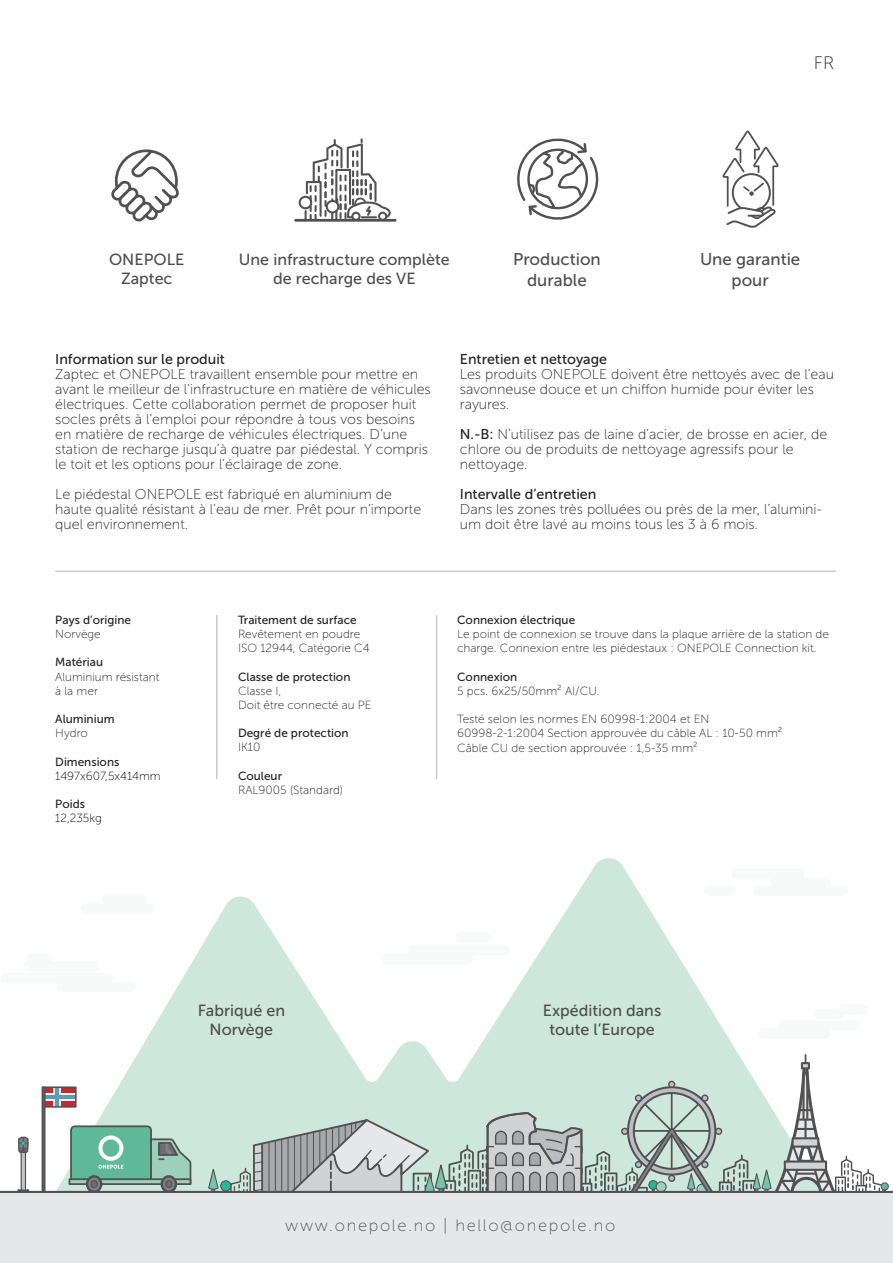
<style>
.page{position:relative;width:893px;height:1263px;background:#fff}
.page>*{position:absolute;margin:0;border:0;box-sizing:border-box;transform-origin:0 0}
.t1{font:18px "Museo Sans 100";color:#231f20}
.t2{font:16.95px "Museo Sans 500";color:#4e4d4d}
.t3{font:16.5px "Museo Sans 100";letter-spacing:.1em;color:#58585a}
.t4{font:16.05px "Museo Sans 500";color:#4e4d4d}
.QLight_Tekstmal{font:14.25px/15px "Museo Sans 100";color:#231f20}
.QLight_Tekstmal-2{font:14.25px "Museo Sans 500";color:#231f20}
.QLight_Tekstmal-3{font:11.85px/14.1px "Museo Sans 100";color:#231f20}
.t5{font:11.85px "Museo Sans 500";color:#231f20}
.t6{font:11.85px "Museo Sans 100";color:#000}
.s1{font-family:"Museo Sans 500"}
</style>
<div class="page">
<svg style="left:51px;top:858px;width:756px;height:333px"></svg>
<div style="left:61px;top:982px;width:70px;height:10px;background:#f2f3f4"></div>
<div style="left:6px;top:973px;width:102px;height:10px;background:#f2f3f4"></div>
<div style="left:28px;top:961px;width:66px;height:10px;background:#f2f3f4"></div>
<div style="left:107px;top:894px;width:35px;height:10px;background:#f2f3f4"></div>
<div style="left:86px;top:903px;width:62px;height:10px;background:#f2f3f4"></div>
<div style="left:386px;top:954px;width:82px;height:10px;background:#f2f3f4"></div>
<div style="left:413px;top:945px;width:91px;height:10px;background:#f2f3f4"></div>
<div style="left:460px;top:932px;width:26px;height:10px;background:#f2f3f4"></div>
<div style="left:763px;top:1028px;width:62px;height:10px;background:#f2f3f4"></div>
<div style="left:784px;top:1020px;width:69px;height:10px;background:#f2f3f4"></div>
<div style="left:820px;top:1009px;width:19px;height:10px;background:#f2f3f4"></div>
<div style="left:844px;top:1004px;width:19px;height:10px;background:#f2f3f4"></div>
<div style="left:758px;top:886px;width:85px;height:10px;background:#f2f3f4"></div>
<div style="left:709px;top:886px;width:23px;height:10px;background:#f2f3f4"></div>
<div style="left:776px;top:877px;width:50px;height:10px;background:#f2f3f4"></div>
<div style="left:737px;top:869px;width:62px;height:10px;background:#f2f3f4"></div>
<div style="left:32px;top:954px;width:14px;height:10px;background:#f2f3f4"></div>
<svg style="left:207px;top:1165px;width:13px;height:26px"></svg>
<div style="left:221px;top:1181px;width:10px;height:10px;background:#29b690;border-radius:50%"></div>
<div style="left:220px;top:1180px;width:11px;height:11px;border:1px solid #515151;border-radius:50%"></div>
<div style="left:42px;top:1086px;width:3px;height:107px;border:2px solid #515151"></div>
<div style="left:45px;top:1087px;width:31px;height:20px;background:#bd2d31"></div>
<div style="left:45px;top:1093px;width:31px;height:8px;background:#edeeed"></div>
<svg style="left:53px;top:1089px;width:7px;height:16px"></svg>
<hr style="left:45px;top:1095px;width:31px;height:4px;background:#599db6">
<hr style="left:55px;top:1087px;width:3px;height:20px;background:#599db6">
<div style="left:44px;top:1086px;width:33px;height:22px;border:2px solid #515151"></div>
<div style="left:71px;top:1126px;width:80px;height:56px;background:#5eb899;border-radius:4px"></div>
<div style="left:70px;top:1125px;width:82px;height:57px;border:2px solid #515151;border-radius:4px"></div>
<div style="left:69px;top:1179px;width:121px;height:5px;background:#9ccfbc"></div>
<div style="left:69px;top:1178px;width:122px;height:7px;border:2px solid #515151"></div>
<svg style="left:162px;top:1176px;width:14px;height:16px"></svg>
<div style="left:161px;top:1175px;width:16px;height:18px;border:2px solid #515151;border-radius:50%"></div>
<div style="left:165px;top:1180px;width:8px;height:8px;border:1px solid #515151;border-radius:50%"></div>
<svg style="left:87px;top:1176px;width:14px;height:16px"></svg>
<div style="left:86px;top:1175px;width:16px;height:18px;border:2px solid #515151;border-radius:50%"></div>
<div style="left:98px;top:1135px;width:25px;height:26px;border:4px solid #fff;border-radius:50%"></div>
<svg style="left:98px;top:1165px;width:25px;height:4px"></svg>
<hr style="left:21px;top:1137px;width:4px;height:52px;background:#c2c3c3">
<svg style="left:17px;top:1189px;width:12px;height:2px"></svg>
<div style="left:21px;top:1137px;width:5px;height:54px;border:1px solid #515151"></div>
<svg style="left:92px;top:1182px;width:4px;height:4px"></svg>
<div style="left:90px;top:1180px;width:8px;height:8px;border:1px solid #515151;border-radius:50%"></div>
<svg style="left:149px;top:1137px;width:44px;height:50px;background:#8faea3"></svg>
<svg style="left:229px;top:1055px;width:660px;height:136px;background:#c5d5cf"></svg>
<svg style="left:18px;top:1137px;width:10px;height:16px"></svg>
<div style="left:0;top:1191px;width:893px;height:72px;background:#e6e7e9"></div>
<hr style="left:55px;top:570px;width:781px;height:2px;background:#4f5151">
<hr style="left:436px;top:615px;width:1px;height:164px;background:#4f5151">
<hr style="left:216px;top:615px;width:2px;height:164px;background:#4f5151">
<hr style="left:294px;top:219px;width:102px;height:3px;background:#515151">
<svg style="left:299px;top:138px;width:93px;height:81px"></svg>
<svg style="left:111px;top:149px;width:68px;height:73px"></svg>
<svg style="left:517px;top:138px;width:82px;height:82px"></svg>
<svg style="left:722px;top:131px;width:57px;height:97px"></svg>
<p class="t1" style="left:814px;top:53px;width:22px">FR</p>
<p class="t4" style="left:109px;top:250px;width:77px">ONEPOLE</p>
<p class="t4" style="left:121px;top:270px;width:53px">Zaptec</p>
<p class="t4" style="left:239px;top:250px;width:212px">Une infrastructure complète</p>
<p class="t4" style="left:273px;top:270px;width:144px">de recharge des VE</p>
<p class="t2" style="left:513px;top:250px;width:89px">Production</p>
<p class="t2" style="left:527px;top:270px;width:61px">durable</p>
<p class="t2" style="left:700px;top:250px;width:102px">Une garantie</p>
<p class="t2" style="left:732px;top:270px;width:39px">pour</p>
<p class="QLight_Tekstmal-2" style="left:55px;top:351px;width:171px">Information sur le produit</p>
<p class="QLight_Tekstmal" style="left:55px;top:366px;width:377px">Zaptec et ONEPOLE travaillent ensemble pour mettre en avant le meilleur de l’infrastructure en matière de véhicules électriques. Cette collaboration permet de proposer huit socles prêts à l’emploi pour répondre à tous vos besoins en matière de recharge de véhicules électriques. D’une</p>
<p class="QLight_Tekstmal" style="left:55px;top:441px;width:374px">station de recharge jusqu’à quatre par piédestal. Y compris le toit et les options pour l’éclairage de zone.</p>
<p class="QLight_Tekstmal" style="left:55px;top:486px;width:367px">Le piédestal ONEPOLE est fabriqué en aluminium de haute qualité résistant à l’eau de mer. Prêt pour n’importe quel environnement.</p>
<p class="QLight_Tekstmal-2" style="left:460px;top:351px;width:149px">Entretien et nettoyage</p>
<p class="QLight_Tekstmal" style="left:460px;top:366px;width:376px">Les produits ONEPOLE doivent être nettoyés avec de l’eau savonneuse douce et un chiffon humide pour éviter les rayures.</p>
<p class="QLight_Tekstmal" style="left:460px;top:426px;width:369px"><span class="s1">N.-B:</span> N’utilisez pas de laine d’acier, de brosse en acier, de</p>
<p class="QLight_Tekstmal" style="left:460px;top:441px;width:335px">chlore ou de produits de nettoyage agressifs pour le</p>
<p class="QLight_Tekstmal" style="left:460px;top:456px;width:69px">nettoyage.</p>
<p class="QLight_Tekstmal-2" style="left:460px;top:486px;width:138px">Intervalle d’entretien</p>
<p class="QLight_Tekstmal" style="left:460px;top:501px;width:363px">Dans les zones très polluées ou près de la mer, l’alumini&shy;um doit être lavé au moins tous les 3 à 6 mois.</p>
<p class="t5" style="left:55px;top:613px;width:77px">Pays d’origine</p>
<p class="QLight_Tekstmal-3" style="left:55px;top:627px;width:47px">Norvège</p>
<p class="t5" style="left:55px;top:656px;width:49px">Matériau</p>
<p class="QLight_Tekstmal-3" style="left:55px;top:670px;width:106px">Aluminium résistant</p>
<p class="QLight_Tekstmal-3" style="left:55px;top:684px;width:44px">à la mer</p>
<p class="t5" style="left:55px;top:712px;width:61px">Aluminium</p>
<p class="QLight_Tekstmal-3" style="left:55px;top:726px;width:34px">Hydro</p>
<p class="t5" style="left:55px;top:755px;width:66px">Dimensions</p>
<p class="t6" style="left:55px;top:769px;width:107px">1497x607,5x414mm</p>
<p class="t5" style="left:55px;top:797px;width:31px">Poids</p>
<p class="t6" style="left:55px;top:812px;width:48px">12,235kg</p>
<p class="t5" style="left:238px;top:613px;width:120px">Traitement de surface</p>
<p class="QLight_Tekstmal-3" style="left:238px;top:627px;width:124px">Revêtement en poudre</p>
<p class="QLight_Tekstmal-3" style="left:238px;top:641px;width:133px">ISO 12944, Catégorie C4</p>
<p class="t5" style="left:238px;top:670px;width:114px">Classe de protection</p>
<p class="QLight_Tekstmal-3" style="left:238px;top:684px;width:45px">Classe I,</p>
<p class="QLight_Tekstmal-3" style="left:238px;top:698px;width:135px">Doit être connecté au PE</p>
<p class="t5" style="left:238px;top:727px;width:112px">Degré de protection</p>
<p class="QLight_Tekstmal-3" style="left:238px;top:740px;width:24px">IK10</p>
<p class="t5" style="left:238px;top:769px;width:46px">Couleur</p>
<p class="QLight_Tekstmal-3" style="left:238px;top:783px;width:107px">RAL9005 (Standard)</p>
<p class="t5" style="left:457px;top:613px;width:120px">Connexion électrique</p>
<p class="QLight_Tekstmal-3" style="left:457px;top:627px;width:373px">Le point de connexion se trouve dans la plaque arrière de la station de charge. Connexion entre les piédestaux : ONEPOLE Connection kit.</p>
<p class="t5" style="left:457px;top:670px;width:62px">Connexion</p>
<p class="QLight_Tekstmal-3" style="left:457px;top:684px;width:144px">5 pcs. 6x25/50mm² AI/CU.</p>
<p class="QLight_Tekstmal-3" style="left:457px;top:712px;width:254px">Testé selon les normes EN 60998-1:2004 et EN</p>
<p class="QLight_Tekstmal-3" style="left:457px;top:726px;width:327px">60998-2-1:2004 Section approuvée du câble AL : 10-50 mm²</p>
<p class="QLight_Tekstmal-3" style="left:457px;top:741px;width:242px">Câble CU de section approuvée : 1,5-35 mm²</p>
<p class="t4" style="left:198px;top:1001px;width:89px">Fabriqué en</p>
<p class="t4" style="left:209px;top:1021px;width:65px">Norvège</p>
<p class="t4" style="left:543px;top:1001px;width:120px">Expédition dans</p>
<p class="t4" style="left:549px;top:1021px;width:107px">toute l’Europe</p>
<p class="t3" style="left:285px;top:1216px;width:332px">www.onepole.no | hello@onepole.no</p>
</div>
